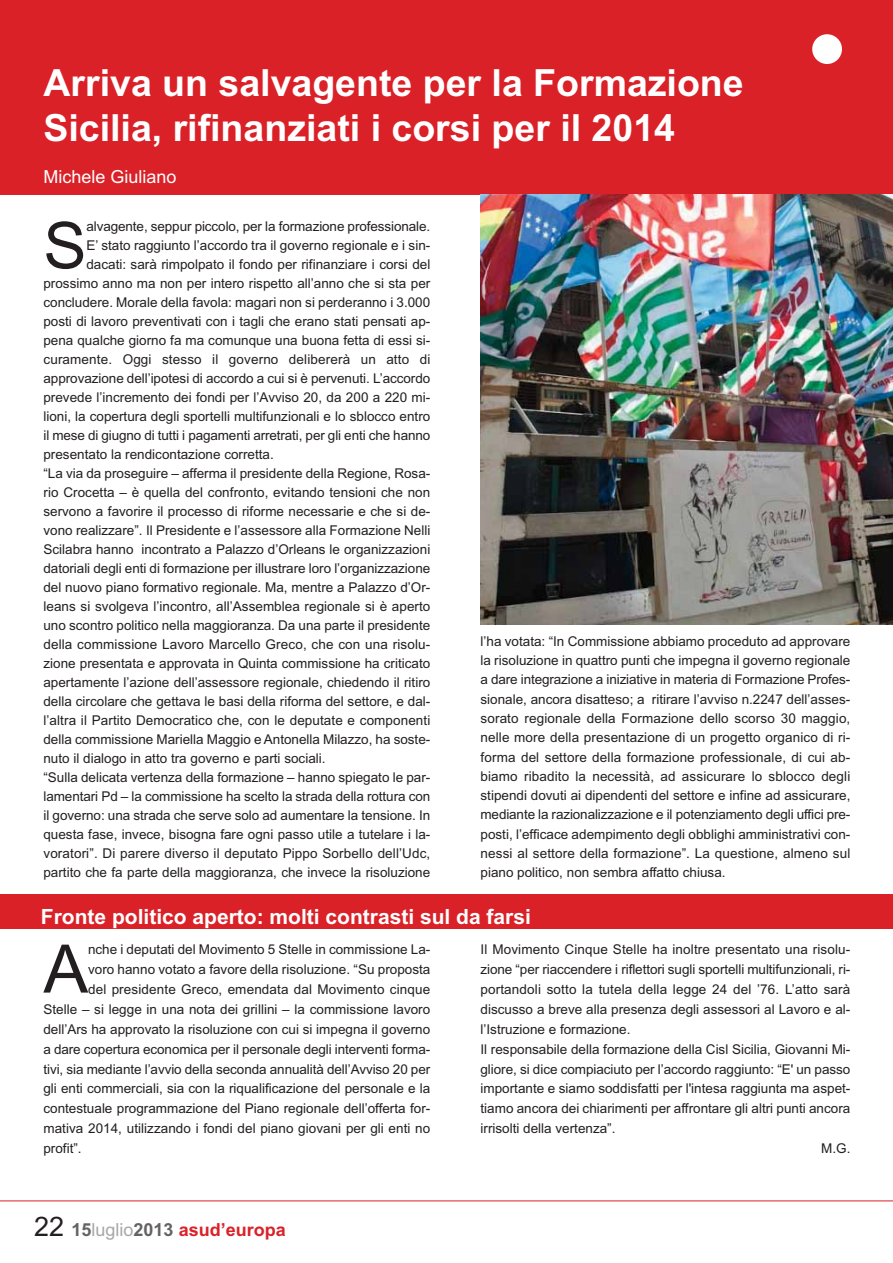
<style>
.page{position:relative;width:893px;height:1263px;background:#fff}
.page>*{position:absolute;margin:0;border:0;box-sizing:border-box;transform-origin:0 0}
.t1{font:67.05px "Arial";color:#231f20}
.t2{font:64.5px "Arial";color:#231f20}
.t3{font:700 37.5px/45px "Arial";color:#fff}
.t4{font:700 21px "Arial";color:#fff}
.t5{font:700 18px "Arial";color:#da2128}
.t6{font:18px "Arial";color:#fff}
.t7{font:13.5px/19.2px "Arial";color:#231f20;text-align:justify}
.s1{font-weight:400;font-size:27px;color:#231f20}
.s2{color:#656262}
.s3{font-weight:400;color:#a9a7a6}
</style>
<div class="page">
<div style="left:0;top:0;width:892px;height:194px;background:#da2128"></div>
<div style="left:812px;top:34px;width:30px;height:30px;background:#fff;border-radius:50%"></div>
<hr style="left:0;top:1201px;width:892px;height:1px;background:#da2128">
<div style="left:0;top:895px;width:892px;height:34px;background:#da2128"></div>
<img style="left:480px;top:194px;width:412px;height:430px">
<h3 class="t3" style="left:43px;top:64px;width:701px">Arriva un salvagente per la Formazione<br>Sicilia, rifinanziati i corsi per il 2014</h3>
<h3 class="t6" style="left:43px;top:171px;width:134px">Michele Giuliano</h3>
<h2 class="t2" style="left:43px;top:222px;width:45px">S</h2>
<p class="t7" style="left:86px;top:218px;width:345px">alvagente, seppur piccolo, per la formazione professionale.</p>
<p class="t7" style="left:86px;top:237px;width:345px">E’ stato raggiunto l’accordo tra il governo regionale e i sin-</p>
<p class="t7" style="left:86px;top:256px;width:345px">dacati: sarà rimpolpato il fondo per rifinanziare i corsi del</p>
<p class="t7" style="left:43px;top:275px;width:388px">prossimo anno ma non per intero rispetto all’anno che si sta per</p>
<p class="t7" style="left:43px;top:294px;width:388px">concludere. Morale della favola: magari non si perderanno i 3.000</p>
<p class="t7" style="left:43px;top:313px;width:388px">posti di lavoro preventivati con i tagli che erano stati pensati ap-</p>
<p class="t7" style="left:43px;top:332px;width:388px">pena qualche giorno fa ma comunque una buona fetta di essi si-</p>
<p class="t7" style="left:43px;top:351px;width:388px">curamente. Oggi stesso il governo delibererà un atto di</p>
<p class="t7" style="left:43px;top:370px;width:388px">approvazione dell’ipotesi di accordo a cui si è pervenuti. L’accordo</p>
<p class="t7" style="left:43px;top:389px;width:388px">prevede l’incremento dei fondi per l’Avviso 20, da 200 a 220 mi-</p>
<p class="t7" style="left:43px;top:408px;width:388px">lioni, la copertura degli sportelli multifunzionali e lo sblocco entro</p>
<p class="t7" style="left:43px;top:427px;width:388px">il mese di giugno di tutti i pagamenti arretrati, per gli enti che hanno</p>
<p class="t7" style="left:43px;top:446px;width:232px">presentato la rendicontazione corretta.</p>
<p class="t7" style="left:43px;top:465px;width:388px">“La via da proseguire – afferma il presidente della Regione, Rosa-</p>
<p class="t7" style="left:43px;top:484px;width:388px">rio Crocetta – è quella del confronto, evitando tensioni che non</p>
<p class="t7" style="left:43px;top:503px;width:388px">servono a favorire il processo di riforme necessarie e che si de-</p>
<p class="t7" style="left:43px;top:522px;width:388px">vono realizzare”. Il Presidente e l’assessore alla Formazione Nelli</p>
<p class="t7" style="left:43px;top:541px;width:388px">Scilabra hanno incontrato a Palazzo d’Orleans le organizzazioni</p>
<p class="t7" style="left:43px;top:560px;width:388px">datoriali degli enti di formazione per illustrare loro l’organizzazione</p>
<p class="t7" style="left:43px;top:579px;width:388px">del nuovo piano formativo regionale. Ma, mentre a Palazzo d’Or-</p>
<p class="t7" style="left:43px;top:598px;width:388px">leans si svolgeva l’incontro, all’Assemblea regionale si è aperto</p>
<p class="t7" style="left:43px;top:617px;width:388px">uno scontro politico nella maggioranza. Da una parte il presidente</p>
<p class="t7" style="left:43px;top:636px;width:388px">della commissione Lavoro Marcello Greco, che con una risolu-</p>
<p class="t7" style="left:43px;top:655px;width:388px">zione presentata e approvata in Quinta commissione ha criticato</p>
<p class="t7" style="left:43px;top:674px;width:388px">apertamente l’azione dell’assessore regionale, chiedendo il ritiro</p>
<p class="t7" style="left:43px;top:693px;width:388px">della circolare che gettava le basi della riforma del settore, e dal-</p>
<p class="t7" style="left:43px;top:712px;width:388px">l’altra il Partito Democratico che, con le deputate e componenti</p>
<p class="t7" style="left:43px;top:731px;width:388px">della commissione Mariella Maggio e Antonella Milazzo, ha soste-</p>
<p class="t7" style="left:43px;top:750px;width:283px">nuto il dialogo in atto tra governo e parti sociali.</p>
<p class="t7" style="left:43px;top:769px;width:388px">“Sulla delicata vertenza della formazione – hanno spiegato le par-</p>
<p class="t7" style="left:43px;top:788px;width:388px">lamentari Pd – la commissione ha scelto la strada della rottura con</p>
<p class="t7" style="left:43px;top:807px;width:388px">il governo: una strada che serve solo ad aumentare la tensione. In</p>
<p class="t7" style="left:43px;top:826px;width:388px">questa fase, invece, bisogna fare ogni passo utile a tutelare i la-</p>
<p class="t7" style="left:43px;top:845px;width:388px">voratori”. Di parere diverso il deputato Pippo Sorbello dell’Udc,</p>
<p class="t7" style="left:43px;top:864px;width:388px">partito che fa parte della maggioranza, che invece la risoluzione</p>
<p class="t7" style="left:480px;top:633px;width:371px">l’ha votata: “In Commissione abbiamo proceduto ad approvare la risoluzione in quattro punti che impegna il governo regionale a dare integrazione a iniziative in materia di Formazione Profes&shy;sionale, ancora disatteso; a ritirare l’avviso n.2247 dell’asses&shy;sorato regionale della Formazione dello scorso 30 maggio, nelle more della presentazione di un progetto organico di ri&shy;forma del settore della formazione professionale, di cui ab&shy;biamo ribadito la necessità, ad assicurare lo sblocco degli stipendi dovuti ai dipendenti del settore e infine ad assicurare, mediante la razionalizzazione e il potenziamento degli uffici pre&shy;posti, l’efficace adempimento degli obblighi amministrativi con&shy;nessi al settore della formazione”. La questione, almeno sul piano politico, non sembra affatto chiusa.</p>
<h3 class="t4" style="left:41px;top:909px;width:491px">Fronte politico aperto: molti contrasti sul da farsi</h3>
<h1 class="t1" style="left:43px;top:945px;width:46px">A</h1>
<p class="t7" style="left:88px;top:941px;width:344px">nche i deputati del Movimento 5 Stelle in commissione La-</p>
<p class="t7" style="left:480px;top:941px;width:371px">Il Movimento Cinque Stelle ha inoltre presentato una risolu-</p>
<p class="t7" style="left:480px;top:961px;width:371px">zione “per riaccendere i riflettori sugli sportelli multifunzionali, ri-</p>
<p class="t7" style="left:480px;top:981px;width:371px">portandoli sotto la tutela della legge 24 del ’76. L’atto sarà</p>
<p class="t7" style="left:480px;top:1001px;width:371px">discusso a breve alla presenza degli assessori al Lavoro e al-</p>
<p class="t7" style="left:480px;top:1021px;width:151px">l’Istruzione e formazione.</p>
<p class="t7" style="left:480px;top:1041px;width:371px">Il responsabile della formazione della Cisl Sicilia, Giovanni Mi-</p>
<p class="t7" style="left:480px;top:1061px;width:371px">gliore, si dice compiaciuto per l’accordo raggiunto: “E' un passo</p>
<p class="t7" style="left:480px;top:1080px;width:371px">importante e siamo soddisfatti per l'intesa raggiunta ma aspet-</p>
<p class="t7" style="left:480px;top:1100px;width:371px">tiamo ancora dei chiarimenti per affrontare gli altri punti ancora</p>
<p class="t7" style="left:480px;top:1120px;width:136px">irrisolti della vertenza”.</p>
<p class="t7" style="left:821px;top:1140px;width:31px">M.G.</p>
<p class="t7" style="left:88px;top:961px;width:344px">voro hanno votato a favore della risoluzione. “Su proposta</p>
<p class="t7" style="left:88px;top:981px;width:344px">del presidente Greco, emendata dal Movimento cinque</p>
<p class="t7" style="left:43px;top:1001px;width:388px">Stelle – si legge in una nota dei grillini – la commissione lavoro</p>
<p class="t7" style="left:43px;top:1021px;width:388px">dell’Ars ha approvato la risoluzione con cui si impegna il governo</p>
<p class="t7" style="left:43px;top:1041px;width:388px">a dare copertura economica per il personale degli interventi forma-</p>
<p class="t7" style="left:43px;top:1061px;width:388px">tivi, sia mediante l’avvio della seconda annualità dell’Avviso 20 per</p>
<p class="t7" style="left:43px;top:1080px;width:388px">gli enti commerciali, sia con la riqualificazione del personale e la</p>
<p class="t7" style="left:43px;top:1100px;width:388px">contestuale programmazione del Piano regionale dell’offerta for-</p>
<p class="t7" style="left:43px;top:1120px;width:388px">mativa 2014, utilizzando i fondi del piano giovani per gli enti no</p>
<p class="t7" style="left:43px;top:1140px;width:40px">profit”.</p>
<h3 class="t5" style="left:34px;top:1223px;width:253px"><span class="s1">22</span> <span class="s2">15</span><span class="s3">luglio</span><span class="s2">2013</span> asud’europa</h3>
</div>
